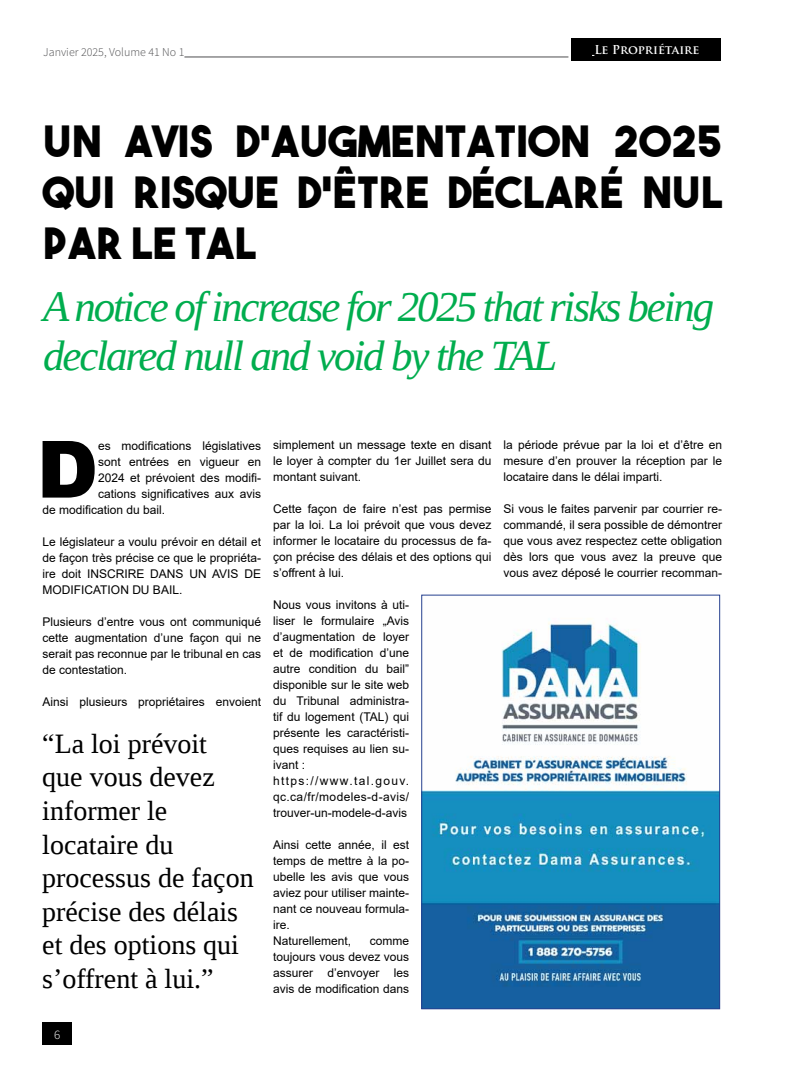
<style>
.page{position:relative;width:792px;height:1080px;background:#fff}
.page>*{position:absolute;margin:0;border:0;box-sizing:border-box;transform-origin:0 0}
.t1{font:900 79.1px "Arial";color:#000}
.t2{font:italic 43px/49px "Liberation Serif";letter-spacing:-.05em;color:#00ad4e}
.t3{font:43px/51px "The Bold Font";letter-spacing:.01em;color:#000;text-align:justify}
.t4{font:28px/33.6px "Liberation Serif";color:#000}
.t5{font:300 13px "Source Sans Pro";color:#fff}
.t6{font:12px/16px "Arial";color:#000;text-align:justify}
.t7{font:300 12px "Source Sans Pro";color:#4d4d4f}
.t8{font:700 12px "Trajan Pro";color:#fff}
</style>
<div class="page">
<img style="left:423px;top:618px;width:295px;height:389px">
<div style="left:421px;top:595px;width:299px;height:414px;border:1px solid #25408f"></div>
<hr style="left:184px;top:57px;width:384px;height:1px;background:#4d4d4f">
<div style="left:42px;top:1023px;width:30px;height:22px;background:#000"></div>
<div style="left:571px;top:39px;width:150px;height:22px;background:#000"></div>
<p class="t7" style="left:43px;top:44px;width:143px">Janvier 2025, Volume 41 No 1</p>
<p class="t8" style="left:594px;top:42px;width:107px">Le Propriétaire</p>
<h2 class="t3" style="left:43px;top:115px;width:681px">UN AVIS D’AUGMENTATION 2025<br>QUI RISQUE D’ÊTRE DÉCLARÉ NUL PAR LE TAL</h2>
<h2 class="t2" style="left:43px;top:282px;width:673px">A notice of increase for 2025 that risks being declared null and void by the TAL</h2>
<h1 class="t1" style="left:37px;top:412px;width:63px">D</h1>
<p class="t6" style="left:98px;top:437px;width:165px">es modifications législatives</p>
<p class="t6" style="left:98px;top:453px;width:165px">sont entrées en vigueur en</p>
<p class="t6" style="left:98px;top:469px;width:165px">2024 et prévoient des modifi-</p>
<p class="t6" style="left:98px;top:485px;width:165px">cations significatives aux avis</p>
<p class="t6" style="left:43px;top:501px;width:124px">de modification du bail.</p>
<p class="t6" style="left:43px;top:533px;width:220px">Le législateur a voulu prévoir en détail et de façon très précise ce que le propriéta&shy;ire doit INSCRIRE DANS UN AVIS DE MODIFICATION DU BAIL.</p>
<p class="t6" style="left:43px;top:613px;width:220px">Plusieurs d’entre vous ont communiqué cette augmentation d’une façon qui ne serait pas reconnue par le tribunal en cas de contestation.</p>
<p class="t6" style="left:43px;top:693px;width:220px">Ainsi plusieurs propriétaires envoient</p>
<h3 class="t4" style="left:42px;top:726px;width:213px">“La loi prévoit que vous devez informer le locataire du processus de façon précise des délais et des options qui s’offrent à lui.”</h3>
<p class="t6" style="left:273px;top:437px;width:220px">simplement un message texte en disant le loyer à compter du 1er Juillet sera du montant suivant.</p>
<p class="t6" style="left:273px;top:501px;width:220px">Cette façon de faire n’est pas permise par la loi. La loi prévoit que vous devez informer le locataire du processus de fa&shy;çon précise des délais et des options qui s’offrent à lui.</p>
<p class="t6" style="left:273px;top:597px;width:138px;text-align:left">Nous vous invitons à uti&shy;liser le formulaire „Avis d’augmentation de loyer et de modification d’une autre condition du bail” disponible sur le site web du Tribunal administra&shy;tif du logement (TAL) qui présente les caractéristi&shy;ques requises au lien su&shy;ivant : https://www.tal.gouv. qc.ca/fr/modeles-d-avis/ trouver-un-modele-d-avis</p>
<p class="t6" style="left:273px;top:837px;width:138px;text-align:left">Ainsi cette année, il est temps de mettre à la po&shy;ubelle les avis que vous aviez pour utiliser mainte&shy;nant ce nouveau formula&shy;ire.<br>Naturellement,</p>
<p class="t6" style="left:273px;top:933px;width:138px;text-indent:97px">comme toujours vous devez vous assurer d’envoyer les avis de modification dans</p>
<p class="t6" style="left:504px;top:437px;width:220px">la période prévue par la loi et d’être en mesure d’en prouver la réception par le locataire dans le délai imparti.</p>
<p class="t6" style="left:504px;top:501px;width:220px">Si vous le faites parvenir par courrier re&shy;commandé, il sera possible de démontrer que vous avez respectez cette obligation dès lors que vous avez la preuve que vous avez déposé le courrier recomman-</p>
<p class="t5" style="left:54px;top:1027px;width:8px">6</p>
</div>
